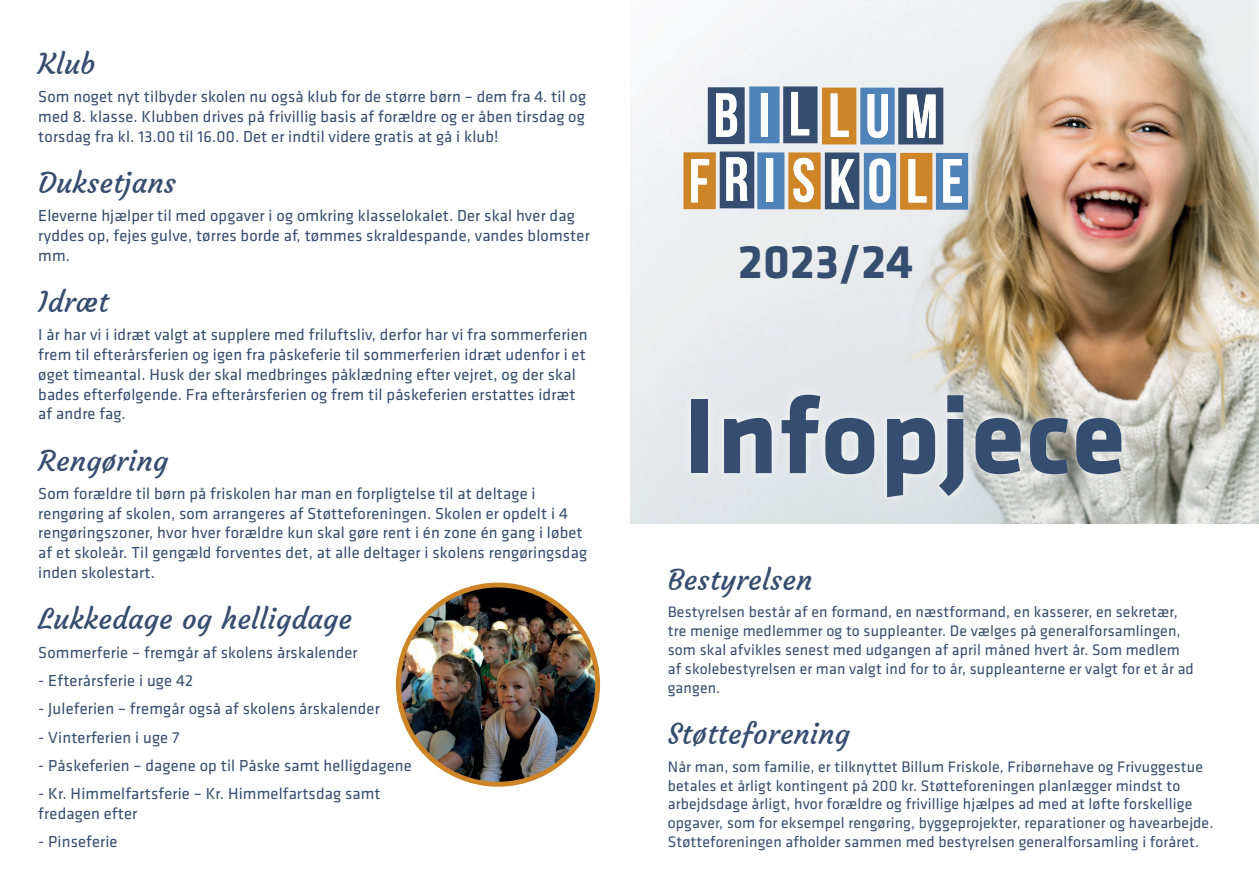
<style>
.page{position:relative;width:1259px;height:893px;background:#fff}
.page>*{position:absolute;margin:0;border:0;box-sizing:border-box;transform-origin:0 0}
.t1{font:700 111.15px "Klavika";letter-spacing:.01em;color:#354d6f}
.t2{font:700 48.75px "Klavika";letter-spacing:.01em;color:#354d6f}
.t3{font:28.5px "Courgette";letter-spacing:.01em;color:#354d6f}
.t4{font:16.5px/19.8px "Klavika";letter-spacing:.01em;color:#354d6f}
.t5{font:15.75px/18.9px "Klavika";letter-spacing:.01em;color:#354d6f}
</style>
<div class="page">
<img style="left:630px;top:0;width:629px;height:523px">
<svg style="left:708px;top:86px;width:235px;height:58px"></svg>
<svg style="left:683px;top:152px;width:285px;height:58px"></svg>
<div style="left:681px;top:385px;width:450px;height:121px;background:#fff;opacity:.75"></div>
<img style="left:398px;top:585px;width:199px;height:199px;border-radius:100px">
<div style="left:396px;top:583px;width:204px;height:204px;border:5px solid #ce8527;border-radius:50%"></div>
<h3 class="t3" style="left:38px;top:46px;width:59px">Klub</h3>
<p class="t4" style="left:38px;top:86px;width:549px;text-align:justify">Som noget nyt tilbyder skolen nu også klub for de større børn – dem fra 4. til og med 8. klasse. Klubben drives på frivillig basis af forældre og er åben tirsdag og torsdag fra kl. 13.00 til 16.00. Det er indtil videre gratis at gå i klub!</p>
<h3 class="t3" style="left:38px;top:165px;width:139px">Duksetjans</h3>
<p class="t4" style="left:38px;top:205px;width:553px">Eleverne hjælper til med opgaver i og omkring klasselokalet. Der skal hver dag ryddes op, fejes gulve, tørres borde af, tømmes skraldespande, vandes blomster mm.</p>
<h3 class="t3" style="left:38px;top:284px;width:72px">Idræt</h3>
<p class="t4" style="left:38px;top:324px;width:551px">I år har vi i idræt valgt at supplere med friluftsliv, derfor har vi fra sommerferien frem til efterårsferien og igen fra påskeferie til sommerferien idræt udenfor i et øget timeantal. Husk der skal medbringes påklædning efter vejret, og der skal bades efterfølgende. Fra efterårsferien og frem til påskeferien erstattes idræt af andre fag.</p>
<h3 class="t3" style="left:38px;top:443px;width:131px">Rengøring</h3>
<p class="t4" style="left:38px;top:483px;width:550px">Som forældre til børn på friskolen har man en forpligtelse til at deltage i rengøring af skolen, som arrangeres af Støtteforeningen. Skolen er opdelt i 4 rengøringszoner, hvor hver forældre kun skal gøre rent i én zone én gang i løbet af et skoleår. Til gengæld forventes det, at alle deltager i skolens rengøringsdag inden skolestart.</p>
<h3 class="t3" style="left:38px;top:601px;width:315px">Lukkedage og helligdage</h3>
<p class="t4" style="left:38px;top:642px;width:321px">Sommerferie – fremgår af skolens årskalender</p>
<p class="t4" style="left:38px;top:670px;width:156px">- Efterårsferie i uge 42</p>
<p class="t4" style="left:38px;top:698px;width:343px">- Juleferien – fremgår også af skolens årskalender</p>
<p class="t4" style="left:38px;top:727px;width:143px">- Vinterferien i uge 7</p>
<p class="t4" style="left:38px;top:755px;width:375px">- Påskeferien – dagene op til Påske samt helligdagene</p>
<p class="t4" style="left:38px;top:783px;width:344px">- Kr. Himmelfartsferie – Kr. Himmelfartsdag samt fredagen efter</p>
<p class="t4" style="left:38px;top:831px;width:81px">- Pinseferie</p>
<h2 class="t2" style="left:738px;top:235px;width:177px">2023/24</h2>
<h1 class="t1" style="left:683px;top:376px;width:444px">Infopjece</h1>
<h3 class="t3" style="left:668px;top:562px;width:146px">Bestyrelsen</h3>
<p class="t5" style="left:668px;top:602px;width:527px">Bestyrelsen består af en formand, en næstformand, en kasserer, en sekretær, tre menige medlemmer og to suppleanter. De vælges på generalforsamlingen, som skal afvikles senest med udgangen af april måned hvert år. Som medlem af skolebestyrelsen er man valgt ind for to år, suppleanterne er valgt for et år ad gangen.</p>
<h3 class="t3" style="left:668px;top:716px;width:184px">Støtteforening</h3>
<p class="t5" style="left:668px;top:756px;width:547px">Når man, som familie, er tilknyttet Billum Friskole, Fribørnehave og Frivuggestue betales et årligt kontingent på 200 kr. Støtteforeningen planlægger mindst to arbejdsdage årligt, hvor forældre og frivillige hjælpes ad med at løfte forskellige opgaver, som for eksempel rengøring, byggeprojekter, reparationer og havearbejde.<br>Støtteforeningen afholder sammen med bestyrelsen generalforsamling i foråret.</p>
</div>
